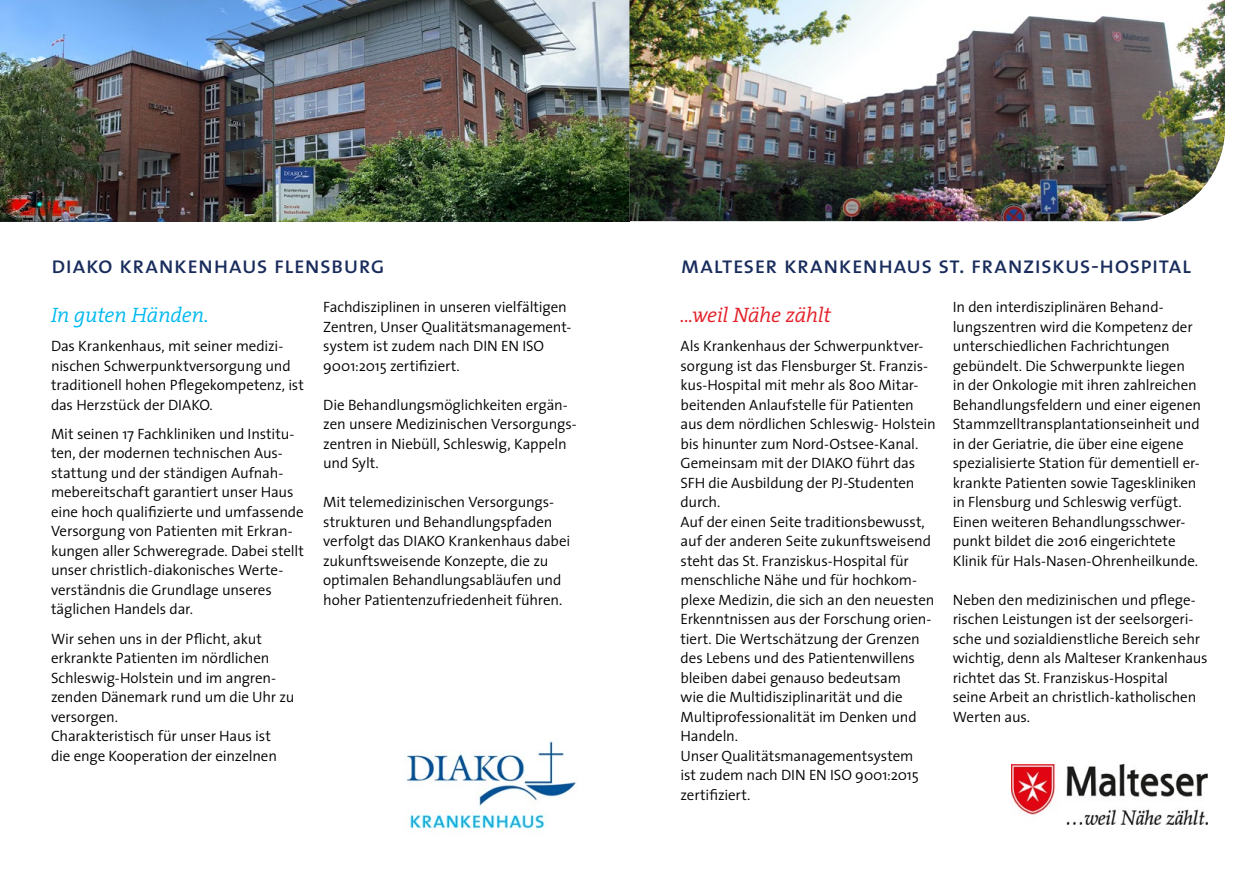
<style>
.page{position:relative;width:1259px;height:893px;background:#fff}
.page>*{position:absolute;margin:0;border:0;box-sizing:border-box;transform-origin:0 0}
.Inhalt_Headline_16pt{font:24px "The Sans Regular Caps";letter-spacing:-.005em;color:#192c5c}
.Inhalt_Editorial_Ser{font:italic 300 21px "The Serif";letter-spacing:-.02em;color:#e31f27}
.Inhalt_Editorial_Ser-2{font:italic 300 21px "The Serif";letter-spacing:-.02em;color:#00b9f1}
.Inhalt_Fliesstext{font:300 15px/19.5px "The Sans";letter-spacing:-.01em;color:#000}
.Inhalt_Editorial_Ser-3{font:300 15px/19.5px "The Sans";letter-spacing:-.01em;color:#000}
</style>
<div class="page">
<img style="left:0;top:0;width:629px;height:221px">
<img style="left:629px;top:0;width:596px;height:221px">
<img style="left:404px;top:741px;width:172px;height:89px">
<img style="left:1012px;top:765px;width:195px;height:59px">
<p class="Inhalt_Headline_16pt" style="left:51px;top:252px;width:335px">diako krankenhaus flensburg</p>
<p class="Inhalt_Editorial_Ser-2" style="left:51px;top:297px;width:159px">In guten Händen.</p>
<p class="Inhalt_Editorial_Ser-3" style="left:51px;top:336px;width:254px">Das Krankenhaus, mit seiner medizi&shy;nischen Schwerpunktversorgung und traditionell hohen Pflegekompetenz, ist das Herzstück der DIAKO.</p>
<p class="Inhalt_Editorial_Ser-3" style="left:51px;top:423px;width:254px">Mit seinen 17 Fachkliniken und Institu&shy;ten, der modernen technischen Aus&shy;stattung und der ständigen Aufnah&shy;mebereitschaft garantiert unser Haus eine hoch qualifizierte und umfassende Versorgung von Patienten mit Erkran&shy;kungen aller Schweregrade. Dabei stellt unser christlich-diakonisches Werte&shy;verständnis die Grundlage unseres täglichen Handels dar.</p>
<p class="Inhalt_Fliesstext" style="left:51px;top:628px;width:245px">Wir sehen uns in der Pflicht, akut erkrankte Patienten im nördlichen<br>Schleswig-Holstein und im angren&shy;zenden Dänemark rund um die Uhr zu versorgen.</p>
<p class="Inhalt_Fliesstext" style="left:51px;top:726px;width:227px">Charakteristisch für unser Haus ist die enge Kooperation der einzelnen</p>
<p class="Inhalt_Fliesstext" style="left:323px;top:297px;width:250px">Fachdisziplinen in unseren vielfältigen Zentren, Unser Qualitätsmanagement&shy;system ist zudem nach DIN EN ISO 9001:2015 zertifiziert.</p>
<p class="Inhalt_Fliesstext" style="left:323px;top:394px;width:255px">Die Behandlungsmöglichkeiten ergän&shy;zen unsere Medizinischen Versorgungs&shy;zentren in Niebüll, Schleswig, Kappeln und Sylt.</p>
<p class="Inhalt_Fliesstext" style="left:323px;top:492px;width:249px">Mit telemedizinischen Versorgungs&shy;strukturen und Behandlungspfaden verfolgt das DIAKO Krankenhaus dabei zukunftsweisende Konzepte, die zu optimalen Behandlungsabläufen und hoher Patientenzufriedenheit führen.</p>
<p class="Inhalt_Headline_16pt" style="left:680px;top:252px;width:512px">malteser krankenhaus st. franziskus-hospital</p>
<p class="Inhalt_Editorial_Ser" style="left:680px;top:297px;width:152px">...weil Nähe zählt</p>
<p class="Inhalt_Fliesstext" style="left:680px;top:336px;width:257px">Als Krankenhaus der Schwerpunktver&shy;sorgung ist das Flensburger St. Franzis&shy;kus-Hospital mit mehr als 800 Mitar&shy;beitenden Anlaufstelle für Patienten aus dem nördlichen Schleswig- Holstein bis hinunter zum Nord-Ostsee-Kanal.<br>Gemeinsam mit der DIAKO führt das SFH die Ausbildung der PJ-Studenten durch.</p>
<p class="Inhalt_Fliesstext" style="left:680px;top:511px;width:255px">Auf der einen Seite traditionsbewusst, auf der anderen Seite zukunftsweisend steht das St. Franziskus-Hospital für menschliche Nähe und für hochkom&shy;plexe Medizin, die sich an den neuesten Erkenntnissen aus der Forschung orien&shy;tiert. Die Wertschätzung der Grenzen des Lebens und des Patientenwillens bleiben dabei genauso bedeutsam<br>wie die Multidisziplinarität und die Multiprofessionalität im Denken und Handeln.</p>
<p class="Inhalt_Fliesstext" style="left:680px;top:745px;width:240px">Unser Qualitätsmanagementsystem ist zudem nach DIN EN ISO 9001:2015 zertifiziert.</p>
<p class="Inhalt_Fliesstext" style="left:952px;top:297px;width:250px">In den interdisziplinären Behand&shy;lungszentren wird die Kompetenz der unterschiedlichen Fachrichtungen gebündelt. Die Schwerpunkte liegen<br>in der Onkologie mit ihren zahlreichen Behandlungsfeldern und einer eigenen Stammzelltransplantationseinheit und in der Geriatrie, die über eine eigene spezialisierte Station für dementiell er&shy;krankte Patienten sowie Tageskliniken in Flensburg und Schleswig verfügt.<br>Einen weiteren Behandlungsschwer&shy;punkt bildet die 2016 eingerichtete Klinik für Hals-Nasen-Ohrenheilkunde.</p>
<p class="Inhalt_Fliesstext" style="left:952px;top:589px;width:256px">Neben den medizinischen und pflege&shy;rischen Leistungen ist der seelsorgeri&shy;sche und sozialdienstliche Bereich sehr wichtig, denn als Malteser Krankenhaus richtet das St. Franziskus-Hospital<br>seine Arbeit an christlich-katholischen Werten aus.</p>
</div>
